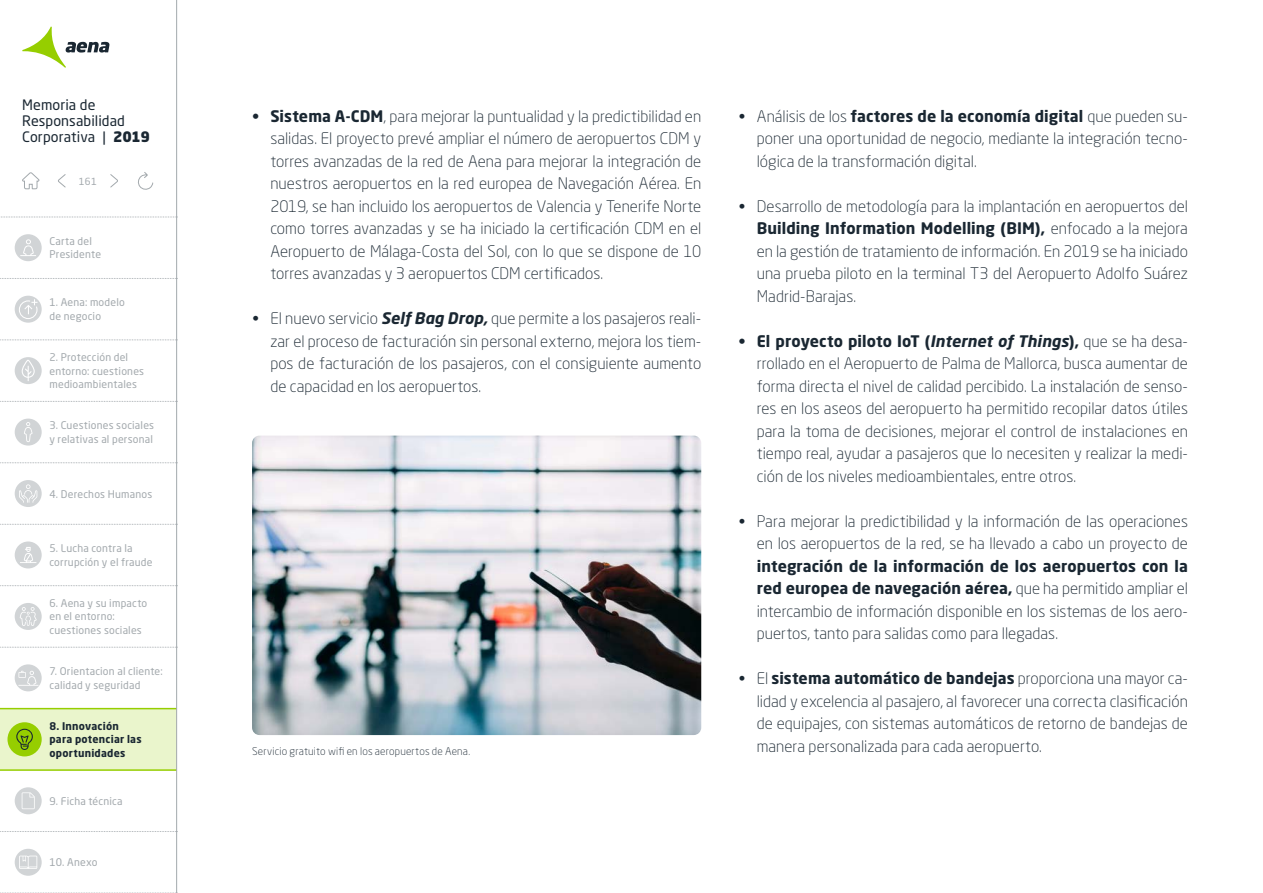
<style>
.page{position:relative;width:1263px;height:893px;background:#fff}
.page>*{position:absolute;margin:0;border:0;box-sizing:border-box;transform-origin:0 0}
.t1{font:300 15.75px/22.5px "Neo Sans W1 G";color:#1a2732;text-align:justify}
.t2{font:14.25px/15.9px "Neo Sans W1 G";letter-spacing:.01em;color:#1a2732}
.t3{font:10.5px/13.5px "Neo Sans W1 G";letter-spacing:.02em;color:#a3a9ad}
.t4{font:300 10.5px "Neo Sans W1 G";letter-spacing:.02em;color:#1a2732}
.t5{font:700 10.5px/13.5px "Neo Sans W1 G";letter-spacing:.02em;color:#1a2732}
.t6{font:9.75px "Neo Sans W1 G";color:#a3a9ad}
.s1{font-weight:900}
.s2{font-weight:700}
.s3{font-weight:700;font-style:italic}
</style>
<div class="page">
<div style="left:0;top:709px;width:176px;height:61px;background:#eaf5cc"></div>
<svg style="left:22px;top:27px;width:87px;height:41px"></svg>
<svg style="left:22px;top:172px;width:18px;height:18px"></svg>
<svg style="left:110px;top:174px;width:8px;height:14px"></svg>
<svg style="left:58px;top:174px;width:8px;height:14px"></svg>
<svg style="left:138px;top:172px;width:16px;height:18px"></svg>
<svg style="left:0;top:892px;width:176px;height:1px"></svg>
<svg style="left:0;top:585px;width:176px;height:1px"></svg>
<svg style="left:0;top:647px;width:176px;height:1px"></svg>
<div style="left:15px;top:603px;width:27px;height:27px;background:#d1d4d6;border-radius:50%"></div>
<svg style="left:20px;top:607px;width:17px;height:19px"></svg>
<div style="left:15px;top:541px;width:27px;height:27px;background:#d1d4d6;border-radius:50%"></div>
<svg style="left:20px;top:547px;width:16px;height:16px"></svg>
<svg style="left:1px;top:217px;width:175px;height:1px"></svg>
<div style="left:15px;top:234px;width:27px;height:27px;background:#d1d4d6;border-radius:50%"></div>
<svg style="left:20px;top:239px;width:16px;height:17px"></svg>
<svg style="left:0;top:278px;width:176px;height:1px"></svg>
<div style="left:15px;top:296px;width:27px;height:27px;background:#d1d4d6;border-radius:50%"></div>
<svg style="left:19px;top:299px;width:19px;height:20px"></svg>
<svg style="left:0;top:339px;width:176px;height:1px"></svg>
<div style="left:15px;top:357px;width:27px;height:27px;background:#d1d4d6;border-radius:50%"></div>
<svg style="left:21px;top:360px;width:14px;height:21px"></svg>
<svg style="left:0;top:401px;width:176px;height:1px"></svg>
<div style="left:15px;top:419px;width:27px;height:27px;background:#d1d4d6;border-radius:50%"></div>
<svg style="left:24px;top:422px;width:9px;height:20px"></svg>
<svg style="left:0;top:524px;width:176px;height:1px"></svg>
<svg style="left:0;top:462px;width:176px;height:1px"></svg>
<div style="left:15px;top:480px;width:27px;height:27px;background:#d1d4d6;border-radius:50%"></div>
<svg style="left:19px;top:484px;width:18px;height:19px"></svg>
<div style="left:15px;top:664px;width:27px;height:27px;background:#d1d4d6;border-radius:50%"></div>
<svg style="left:18px;top:671px;width:20px;height:15px"></svg>
<hr style="left:0;top:708px;width:176px;height:1px;background:#96ce00">
<div style="left:7px;top:722px;width:35px;height:34px;background:#96ce00;border-radius:50%"></div>
<svg style="left:16px;top:729px;width:17px;height:21px"></svg>
<hr style="left:0;top:769px;width:176px;height:2px;background:#96ce00">
<svg style="left:0;top:831px;width:176px;height:1px"></svg>
<div style="left:15px;top:787px;width:27px;height:27px;background:#d1d4d6;border-radius:50%"></div>
<svg style="left:22px;top:792px;width:13px;height:17px"></svg>
<div style="left:15px;top:849px;width:27px;height:27px;background:#d1d4d6;border-radius:50%"></div>
<svg style="left:19px;top:856px;width:18px;height:13px"></svg>
<hr style="left:176px;top:0;width:1px;height:893px;background:#a3a9ad">
<img style="left:252px;top:436px;width:449px;height:299px">
<p class="t2" style="left:22px;top:97px;width:129px">Memoria de<br>Responsabilidad<br>Corporativa | <span class="s1">2019</span></p>
<p class="t6" style="left:79px;top:175px;width:20px">161</p>
<p class="t3" style="left:49px;top:234px;width:53px">Carta del<br>Presidente</p>
<p class="t3" style="left:49px;top:296px;width:77px">1. Aena: modelo de negocio</p>
<p class="t3" style="left:49px;top:350px;width:96px">2. Protección del entorno: cuestiones medioambientales</p>
<p class="t3" style="left:49px;top:419px;width:106px">3. Cuestiones sociales y relativas al personal</p>
<p class="t3" style="left:49px;top:487px;width:104px">4. Derechos Humanos</p>
<p class="t3" style="left:49px;top:541px;width:105px">5. Lucha contra la corrupción y el fraude</p>
<p class="t3" style="left:49px;top:596px;width:99px">6. Aena y su impacto en el entorno: cuestiones sociales</p>
<p class="t3" style="left:49px;top:664px;width:115px">7. Orientacion al cliente: calidad y seguridad</p>
<p class="t5" style="left:49px;top:719px;width:94px">8. Innovación para potenciar las oportunidades</p>
<p class="t3" style="left:49px;top:794px;width:75px">9. Ficha técnica</p>
<p class="t3" style="left:49px;top:855px;width:49px">10. Anexo</p>
<p class="t1" style="left:270px;top:104px;width:432px;text-indent:-18px"><span class="s2">• Sistema A-CDM</span>, para mejorar la puntualidad y la predictibilidad en salidas. El proyecto prevé ampliar el número de aeropuertos CDM y torres avanzadas de la red de Aena para mejorar la integración de nuestros aeropuertos en la red europea de Navegación Aérea. En 2019, se han incluido los aeropuertos de Valencia y Tenerife Norte como torres avanzadas y se ha iniciado la certificación CDM en el Aeropuerto de Málaga-Costa del Sol, con lo que se dispone de 10 torres avanzadas y 3 aeropuertos CDM certificados.</p>
<p class="t1" style="left:270px;top:307px;width:432px;text-indent:-18px">• El nuevo servicio <span class="s3">Self Bag Drop,</span> que permite a los pasajeros reali&shy;zar el proceso de facturación sin personal externo, mejora los tiem&shy;pos de facturación de los pasajeros, con el consiguiente aumento de capacidad en los aeropuertos.</p>
<p class="t4" style="left:252px;top:744px;width:220px">Servicio gratuito wifi en los aeropuertos de Aena.</p>
<p class="t1" style="left:757px;top:104px;width:433px;text-indent:-18px">• Análisis de los <span class="s2">factores de la economía digital</span> que pueden su&shy;poner una oportunidad de negocio, mediante la integración tecno&shy;lógica de la transformación digital.</p>
<p class="t1" style="left:757px;top:194px;width:433px;text-indent:-18px">• Desarrollo de metodología para la implantación en aeropuertos del <span class="s2">Building Information Modelling (BIM),</span> enfocado a la mejora en la gestión de tratamiento de información. En 2019 se ha iniciado una prueba piloto en la terminal T3 del Aeropuerto Adolfo Suárez Madrid-Barajas.</p>
<p class="t1" style="left:757px;top:329px;width:433px;text-indent:-18px"><span class="s2">• El proyecto piloto IoT (</span><span class="s3">Internet of Things</span><span class="s2">),</span> que se ha desa&shy;rrollado en el Aeropuerto de Palma de Mallorca, busca aumentar de forma directa el nivel de calidad percibido. La instalación de senso&shy;res en los aseos del aeropuerto ha permitido recopilar datos útiles para la toma de decisiones, mejorar el control de instalaciones en tiempo real, ayudar a pasajeros que lo necesiten y realizar la medi&shy;ción de los niveles medioambientales, entre otros.</p>
<p class="t1" style="left:739px;top:509px;width:451px;text-align:right">• Para mejorar la predictibilidad y la información de las operaciones en los aeropuertos de la red, se ha llevado a cabo un proyecto de</p>
<p class="t1" style="left:757px;top:554px;width:433px"><span class="s2">integración de la información de los aeropuertos con la red europea de navegación aérea,</span> que ha permitido ampliar el intercambio de información disponible en los sistemas de los aero&shy;puertos, tanto para salidas como para llegadas.</p>
<p class="t1" style="left:757px;top:667px;width:433px;text-indent:-18px">• El <span class="s2">sistema automático de bandejas</span> proporciona una mayor ca&shy;lidad y excelencia al pasajero, al favorecer una correcta clasificación de equipajes, con sistemas automáticos de retorno de bandejas de manera personalizada para cada aeropuerto.</p>
</div>
